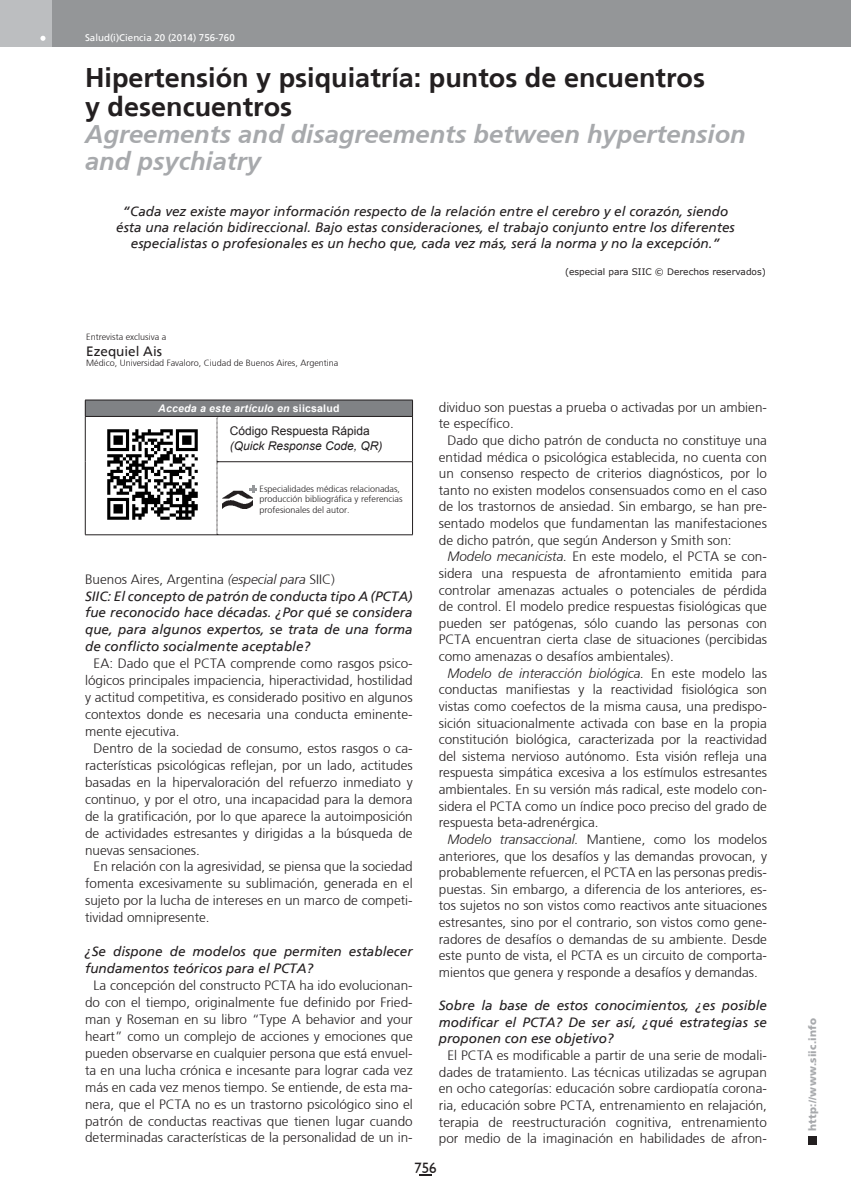
<style>
.page{position:relative;width:851px;height:1191px;background:#fff}
.page>*{position:absolute;margin:0;border:0;box-sizing:border-box;transform-origin:0 0}
.t1{font:700 27px/28.5px "Frutiger";color:#231f20}
.t2{font:italic 700 25.5px/27px "Frutiger";color:#a7a9ac}
.t3{font:15px "Humanist 521 BT";color:#231f20}
.t4{font:300 13.5px/16.6px "Frutiger";color:#231f20;text-align:justify}
.t5{font:italic 13.5px/17px "Frutiger";color:#231f20}
.t6{font:13.5px "Frutiger";color:#231f20}
.t7{font:italic 12px "Arial";color:#231f20}
.t8{font:12px "Arial";color:#231f20}
.t9{font:italic 700 10.5px "Arial";letter-spacing:.02em;color:#fff}
.t10{font:900 10.5px "Frutiger";letter-spacing:.015em;color:#a7a9ac}
.t11{font:9.75px "Frutiger";color:#fff}
.t12{font:300 9px/10.5px "Frutiger";color:#231f20}
.t13{font:9px "Verdana";color:#231f20}
.s1{font-style:normal}
.s2{font-weight:300;font-style:normal}
.s3{font-weight:300}
.s4{font-style:italic}
</style>
<div class="page">
<div style="left:808px;top:1135px;width:8px;height:9px;background:#231f20"></div>
<div style="left:38px;top:0;width:812px;height:47px;background:#949698"></div>
<div style="left:0;top:0;width:51px;height:47px;background:#bcbec0"></div>
<svg style="left:40px;top:36px;width:5px;height:5px"></svg>
<svg style="left:419px;top:1174px;width:12px;height:2px"></svg>
<div style="left:85px;top:400px;width:327px;height:16px;background:#808285"></div>
<svg style="left:412px;top:400px;width:1px;height:16px"></svg>
<hr style="left:85px;top:534px;width:132px;height:1px;background:#231f20">
<hr style="left:85px;top:400px;width:132px;height:1px;background:#231f20">
<svg style="left:85px;top:400px;width:1px;height:16px"></svg>
<hr style="left:217px;top:400px;width:195px;height:1px;background:#231f20">
<hr style="left:85px;top:416px;width:132px;height:1px;background:#231f20">
<hr style="left:85px;top:416px;width:1px;height:46px;background:#231f20">
<hr style="left:217px;top:416px;width:195px;height:1px;background:#231f20">
<hr style="left:412px;top:416px;width:1px;height:45px;background:#231f20">
<hr style="left:85px;top:462px;width:1px;height:72px;background:#231f20">
<hr style="left:217px;top:461px;width:195px;height:1px;background:#231f20">
<hr style="left:412px;top:462px;width:1px;height:72px;background:#231f20">
<hr style="left:217px;top:534px;width:195px;height:1px;background:#231f20">
<svg style="left:217px;top:417px;width:1px;height:117px"></svg>
<img style="left:107px;top:429px;width:91px;height:91px">
<img style="left:223px;top:490px;width:29px;height:18px">
<svg style="left:249px;top:485px;width:8px;height:8px"></svg>
<p class="t11" style="left:85px;top:32px;width:151px">Salud(i)Ciencia 20 (2014) 756-760</p>
<h1 class="t1" style="left:85px;top:64px;width:621px">Hipertensión y psiquiatría: puntos de encuentros y desencuentros</h1>
<h2 class="t2" style="left:85px;top:120px;width:662px">Agreements and disagreements between hypertension and psychiatry</h2>
<p class="t5" style="left:116px;top:203px;width:620px;line-height:16.2px;text-align:center">“Cada vez existe mayor información respecto de la relación entre el cerebro y el corazón, siendo ésta una relación bidireccional. Bajo estas consideraciones, el trabajo conjunto entre los diferentes especialistas o profesionales es un hecho que, cada vez más, será la norma y no la excepción.”</p>
<p class="t13" style="left:565px;top:266px;width:202px">(especial para SIIC © Derechos reservados)</p>
<p class="t12" style="left:86px;top:331px;width:81px">Entrevista exclusiva a</p>
<p class="t6" style="left:86px;top:343px;width:77px">Ezequiel Ais</p>
<p class="t12" style="left:86px;top:358px;width:254px">Médico, Universidad Favaloro, Ciudad de Buenos Aires, Argentina</p>
<p class="t9" style="left:158px;top:401px;width:183px">Acceda a este artículo en <span class="s1">siicsalud</span></p>
<p class="t8" style="left:230px;top:423px;width:142px">Código Respuesta Rápida</p>
<p class="t7" style="left:230px;top:438px;width:154px">(Quick Response Code, QR)</p>
<p class="t12" style="left:259px;top:483px;width:145px">Especialidades médicas relacionadas, producción bibliográfica y referencias profesionales del autor.</p>
<p class="t5" style="left:85px;top:570px;width:329px"><span class="s2">Buenos Aires, Argentina</span> <span class="s3">(especial para</span> <span class="s2">SIIC)<br></span>SIIC: El concepto de patrón de conducta tipo A (PCTA) fue reconocido hace décadas. ¿Por qué se considera que, para algunos expertos, se trata de una forma de conflicto socialmente aceptable?</p>
<p class="t4" style="left:85px;top:655px;width:329px;text-indent:9px">EA: Dado que el PCTA comprende como rasgos psico&shy;lógicos principales impaciencia, hiperactividad, hostilidad y actitud competitiva, es considerado positivo en algunos contextos donde es necesaria una conducta eminente&shy;mente ejecutiva.</p>
<p class="t4" style="left:85px;top:739px;width:329px;text-indent:9px">Dentro de la sociedad de consumo, estos rasgos o ca&shy;racterísticas psicológicas reflejan, por un lado, actitudes basadas en la hipervaloración del refuerzo inmediato y continuo, y por el otro, una incapacidad para la demora de la gratificación, por lo que aparece la autoimposición de actividades estresantes y dirigidas a la búsqueda de nuevas sensaciones.</p>
<p class="t4" style="left:85px;top:858px;width:329px;text-indent:9px">En relación con la agresividad, se piensa que la sociedad fomenta excesivamente su sublimación, generada en el sujeto por la lucha de intereses en un marco de competi&shy;tividad omnipresente.</p>
<p class="t5" style="left:85px;top:943px;width:329px">¿Se dispone de modelos que permiten establecer fundamentos teóricos para el PCTA?</p>
<p class="t4" style="left:85px;top:976px;width:329px;text-indent:9px">La concepción del constructo PCTA ha ido evolucionan&shy;do con el tiempo, originalmente fue definido por Fried&shy;man y Roseman en su libro “Type A behavior and your heart” como un complejo de acciones y emociones que pueden observarse en cualquier persona que está envuel&shy;ta en una lucha crónica e incesante para lograr cada vez más en cada vez menos tiempo. Se entiende, de esta ma&shy;nera, que el PCTA no es un trastorno psicológico sino el patrón de conductas reactivas que tienen lugar cuando determinadas características de la personalidad de un in-</p>
<p class="t4" style="left:439px;top:398px;width:329px">dividuo son puestas a prueba o activadas por un ambien&shy;te específico.</p>
<p class="t4" style="left:439px;top:432px;width:329px;text-indent:9px">Dado que dicho patrón de conducta no constituye una entidad médica o psicológica establecida, no cuenta con un consenso respecto de criterios diagnósticos, por lo tanto no existen modelos consensuados como en el caso de los trastornos de ansiedad. Sin embargo, se han pre&shy;sentado modelos que fundamentan las manifestaciones de dicho patrón, que según Anderson y Smith son:</p>
<p class="t4" style="left:439px;top:548px;width:329px;text-indent:9px"><span class="s4">Modelo mecanicista.</span> En este modelo, el PCTA se con&shy;sidera una respuesta de afrontamiento emitida para controlar amenazas actuales o potenciales de pérdida de control. El modelo predice respuestas fisiológicas que pueden ser patógenas, sólo cuando las personas con PCTA encuentran cierta clase de situaciones (percibidas como amenazas o desafíos ambientales).</p>
<p class="t4" style="left:439px;top:664px;width:329px;text-indent:9px"><span class="s4">Modelo de interacción biológica.</span> En este modelo las conductas manifiestas y la reactividad fisiológica son vistas como coefectos de la misma causa, una predispo&shy;sición situacionalmente activada con base en la propia constitución biológica, caracterizada por la reactividad del sistema nervioso autónomo. Esta visión refleja una respuesta simpática excesiva a los estímulos estresantes ambientales. En su versión más radical, este modelo con&shy;sidera el PCTA como un índice poco preciso del grado de respuesta beta-adrenérgica.</p>
<p class="t4" style="left:439px;top:831px;width:329px;text-indent:9px"><span class="s4">Modelo transaccional.</span> Mantiene, como los modelos anteriores, que los desafíos y las demandas provocan, y probablemente refuercen, el PCTA en las personas predis&shy;puestas. Sin embargo, a diferencia de los anteriores, es&shy;tos sujetos no son vistos como reactivos ante situaciones estresantes, sino por el contrario, son vistos como gene&shy;radores de desafíos o demandas de su ambiente. Desde este punto de vista, el PCTA es un circuito de comporta&shy;mientos que genera y responde a desafíos y demandas.</p>
<p class="t5" style="left:439px;top:997px;width:329px;text-align:justify">Sobre la base de estos conocimientos, ¿es posible modificar el PCTA? De ser así, ¿qué estrategias se proponen con ese objetivo?</p>
<p class="t4" style="left:439px;top:1047px;width:329px;text-indent:9px">El PCTA es modificable a partir de una serie de modali&shy;dades de tratamiento. Las técnicas utilizadas se agrupan en ocho categorías: educación sobre cardiopatía corona&shy;ria, educación sobre PCTA, entrenamiento en relajación, terapia de reestructuración cognitiva, entrenamiento por medio de la imaginación en habilidades de afron-</p>
<p class="t3" style="left:414px;top:1158px;width:24px">756</p>
<p class="t10" style="left:806px;top:1130px;width:114px;rotate:-90deg">http://www.siic.info</p>
</div>
